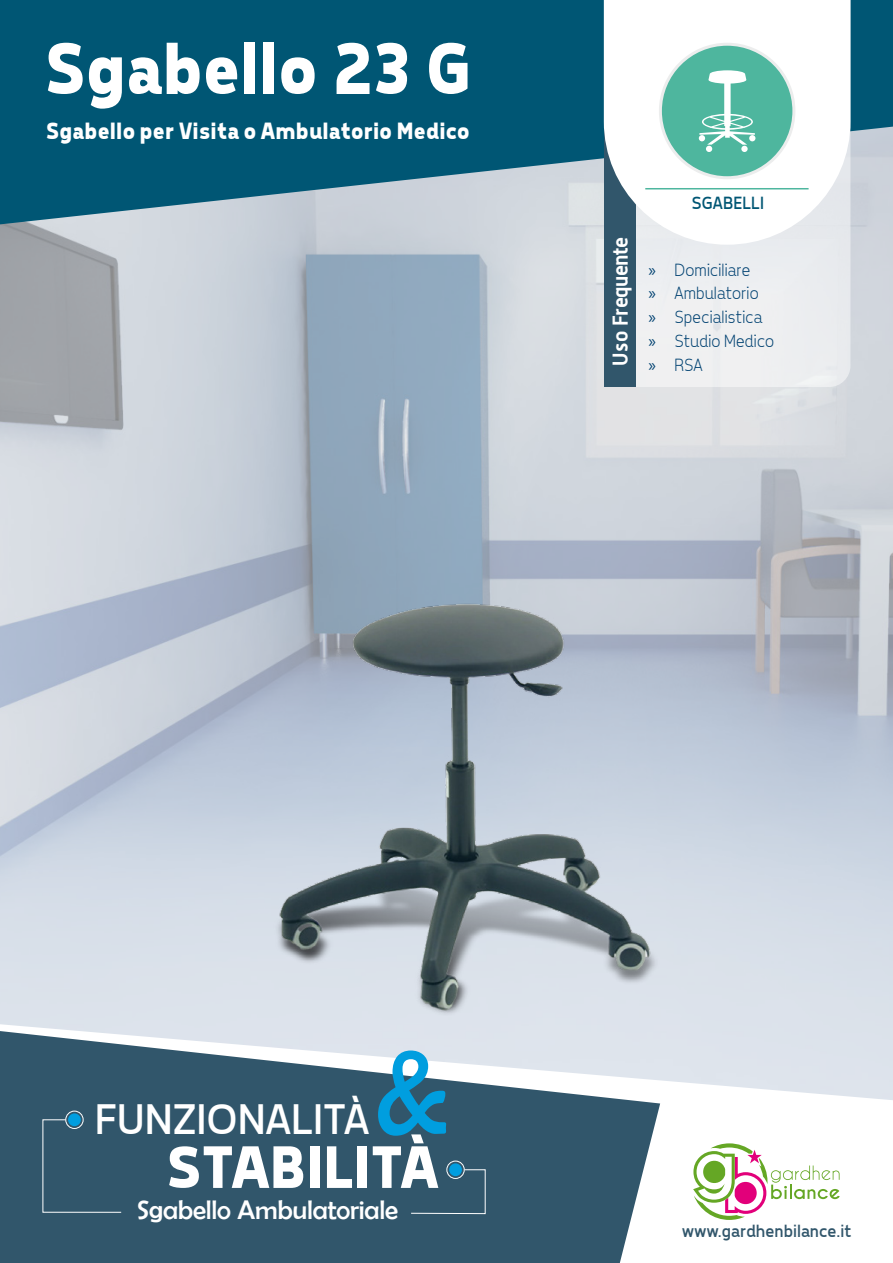
<style>
.page{position:relative;width:893px;height:1263px;background:#fff}
.page>*{position:absolute;margin:0;border:0;box-sizing:border-box;transform-origin:0 0}
.t1{font:120px "Berlin Sans FB";color:#009edf;scale:.9 1}
.t2{font:700 75px "Tepeno Sans";color:#fff}
.t3{font:700 60.9px "Tepeno Sans";letter-spacing:-.01em;color:#fff;scale:1.05 1}
.t4{font:43.5px "Tepeno Sans";letter-spacing:.005em;color:#fff;scale:1.05 1}
.t5{font:27px "Berlin Sans FB";letter-spacing:-.005em;color:#fff}
.t6{font:700 24px "Tepeno Sans";letter-spacing:.01em;color:#fff}
.t7{font:700 21px "Alwyn";letter-spacing:-.02em;color:#fff}
.t8{font:300 18px/23.7px "Tepeno Sans";letter-spacing:.005em;color:#004171}
.t9{font:18px "Tepeno Sans";letter-spacing:.01em;color:#31566b}
.t10{font:18px "Tepeno Sans";letter-spacing:.015em;color:#005674}
.s1{font-family:"Myriad Pro";font-weight:400}
</style>
<div class="page">
<img style="left:0;top:224px;width:893px;height:800px">
<svg style="left:0;top:0;width:893px;height:224px;fill:#005674"></svg>
<div style="left:636px;top:245px;width:214px;height:142px;background:#edeff1"></div>
<div style="left:604px;top:0;width:32px;height:387px;background:#31566b"></div>
<svg style="left:604px;top:0;width:246px;height:245px"></svg>
<hr style="left:645px;top:188px;width:164px;height:1px;background:#4eb69e">
<div style="left:660px;top:44px;width:134px;height:134px;background:#4eb69e;border-radius:50%"></div>
<div style="left:659px;top:43px;width:136px;height:136px;border:3px solid #eceded;border-radius:50%"></div>
<svg style="left:0;top:1024px;width:893px;height:80px;fill:#dde3ec"></svg>
<div style="left:0;top:1031px;width:660px;height:232px;background:#31566b"></div>
<svg style="left:693px;top:1143px;width:147px;height:77px"></svg>
<div style="left:42px;top:1119px;width:80px;height:94px;background:#31566b"></div>
<div style="left:65px;top:1111px;width:19px;height:18px;border:1px solid #fff;border-radius:50%"></div>
<div style="left:68px;top:1113px;width:13px;height:13px;background:#009ee0;border-radius:50%"></div>
<svg style="left:410px;top:1169px;width:76px;height:45px"></svg>
<div style="left:446px;top:1161px;width:19px;height:18px;border:1px solid #fff;border-radius:50%"></div>
<div style="left:449px;top:1163px;width:13px;height:13px;background:#009ee0;border-radius:50%"></div>
<svg style="left:699px;top:70px;width:56px;height:82px"></svg>
<div style="left:741px;top:146px;width:7px;height:6px;background:#fff;border-radius:50%"></div>
<img style="left:158px;top:485px;width:607px;height:607px">
<h2 class="t2" style="left:41px;top:24px;width:428px">Sgabello 23 G</h2>
<h3 class="t6" style="left:45px;top:117px;width:425px">Sgabello per Visita o Ambulatorio Medico</h3>
<p class="t7" style="left:607px;top:366px;width:131px;rotate:-90deg">Uso Frequente</p>
<p class="t10" style="left:691px;top:192px;width:73px">SGABELLI</p>
<p class="t8" style="left:648px;top:257px;width:126px"><span class="s1">»</span> Domiciliare<br><span class="s1">»</span> Ambulatorio<br><span class="s1">»</span> Specialistica <span class="s1">»</span> Studio Medico</p>
<p class="t8" style="left:648px;top:352px;width:55px"><span class="s1">»</span> RSA</p>
<h1 class="t1" style="left:374px;top:1026px;width:84px">&amp;</h1>
<h3 class="t4" style="left:93px;top:1094px;width:262px">FUNZIONALITÀ</h3>
<h3 class="t3" style="left:163px;top:1131px;width:261px">STABILITÀ</h3>
<h3 class="t5" style="left:137px;top:1195px;width:263px">Sgabello Ambulatoriale</h3>
<p class="t9" style="left:681px;top:1220px;width:171px">www.gardhenbilance.it</p>
</div>
